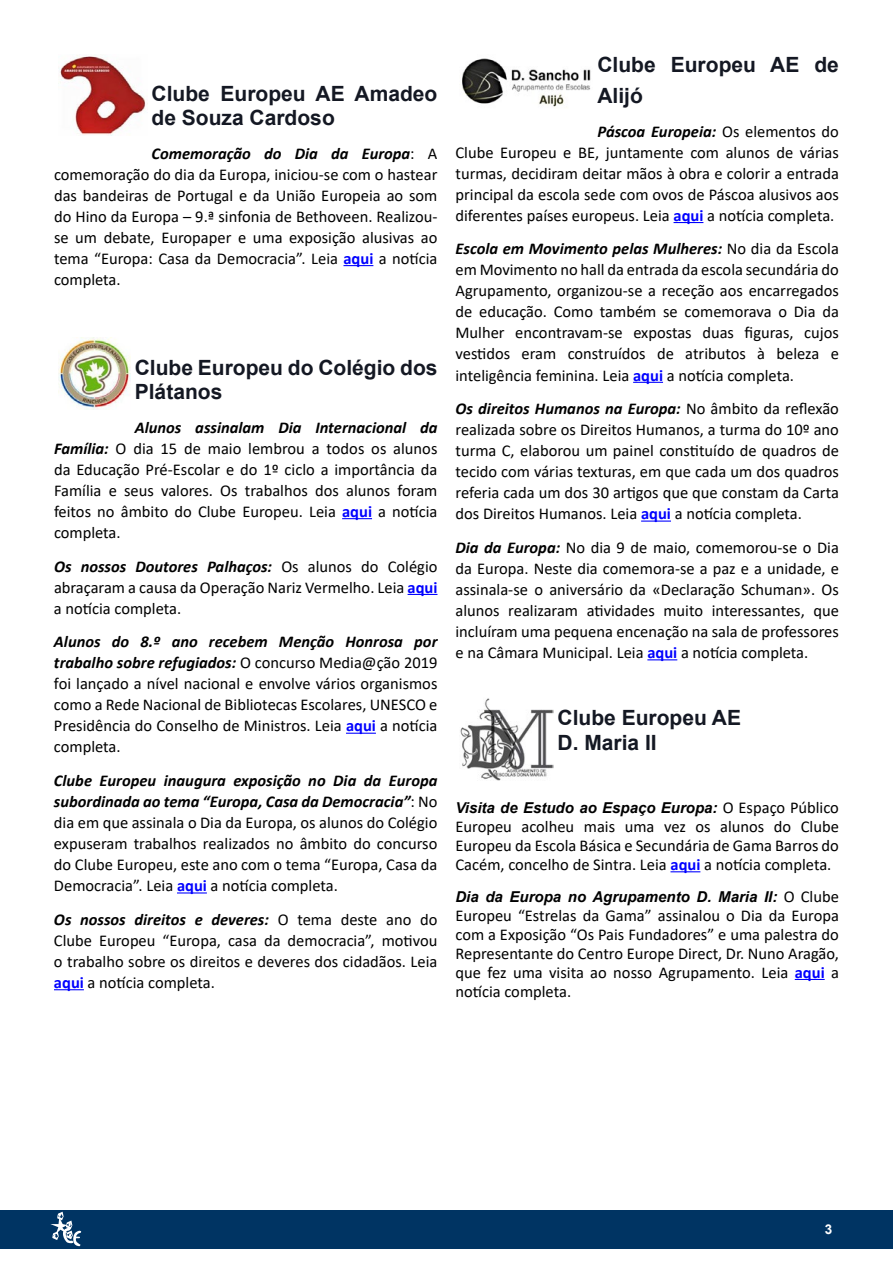
<style>
.page{position:relative;width:893px;height:1263px;background:#fff}
.page>*{position:absolute;margin:0;border:0;box-sizing:border-box;transform-origin:0 0}
.t1{font:700 21px/24.2px "Arial";color:#141823}
.t2{font:16.5px/21px "Calibri";color:#000;text-align:justify}
.t3{font:italic 700 15px "Arial";color:#000}
.t4{font:700 13.5px "Arial";color:#fff}
.s1{font-weight:700;font-style:italic}
.s2{font-weight:700;color:#00f}
.s3{font-family:"Calibri";font-weight:400;font-style:normal;font-size:16.5px}
</style>
<div class="page">
<div style="left:0;top:1211px;width:893px;height:38px;background:#003463"></div>
<svg style="left:48px;top:1210px;width:34px;height:37px"></svg>
<hr style="left:343px;top:265px;width:30px;height:1px;background:#00f">
<hr style="left:342px;top:518px;width:30px;height:1px;background:#00f">
<svg style="left:408px;top:594px;width:29px;height:1px"></svg>
<hr style="left:346px;top:733px;width:30px;height:1px;background:#00f">
<hr style="left:177px;top:892px;width:30px;height:1px;background:#00f">
<hr style="left:54px;top:989px;width:30px;height:1px;background:#00f">
<img style="left:59px;top:55px;width:87px;height:81px">
<img style="left:58px;top:338px;width:73px;height:72px">
<hr style="left:673px;top:222px;width:30px;height:1px;background:#00f">
<hr style="left:633px;top:382px;width:30px;height:1px;background:#00f">
<hr style="left:641px;top:520px;width:30px;height:2px;background:#00f">
<hr style="left:647px;top:659px;width:30px;height:1px;background:#00f">
<hr style="left:670px;top:871px;width:30px;height:1px;background:#00f">
<hr style="left:795px;top:979px;width:30px;height:1px;background:#00f">
<img style="left:462px;top:58px;width:129px;height:49px">
<img style="left:460px;top:698px;width:93px;height:82px">
<p class="t1" style="left:152px;top:82px;width:287px">Clube Europeu AE Amadeo de Souza Cardoso</p>
<p class="t2" style="left:54px;top:142px;width:385px;text-indent:98px"><span class="s1">Comemoração do Dia da Europa</span>: A comemoração do dia da Europa, iniciou-se com o hastear das bandeiras de Portugal e da União Europeia ao som do Hino da Europa – 9.ª sinfonia de Bethoveen. Realizou&shy;se um debate, Europaper e uma exposição alusivas ao tema “Europa: Casa da Democracia”. Leia <span class="s2">aqui</span> a notícia completa.</p>
<p class="t1" style="left:135px;top:356px;width:304px">Clube Europeu do Colégio dos<br>Plátanos</p>
<p class="t2" style="left:54px;top:416px;width:385px;text-indent:81px"><span class="s1">Alunos assinalam Dia Internacional da Família:</span> O dia 15 de maio lembrou a todos os alunos da Educação Pré-Escolar e do 1º ciclo a importância da Família e seus valores. Os trabalhos dos alunos foram feitos no âmbito do Clube Europeu. Leia <span class="s2">aqui</span> a notícia completa.</p>
<p class="t2" style="left:54px;top:555px;width:385px"><span class="s1">Os nossos Doutores Palhaços:</span> Os alunos do Colégio abraçaram a causa da Operação Nariz Vermelho. Leia <span class="s2">aqui </span>a notícia completa.</p>
<p class="t2" style="left:54px;top:631px;width:385px"><span class="s1">Alunos do 8.º ano recebem Menção Honrosa por trabalho sobre refugiados:</span> O concurso Media@ção 2019 foi lançado a nível nacional e envolve vários organismos como a Rede Nacional de Bibliotecas Escolares, UNESCO e Presidência do Conselho de Ministros. Leia <span class="s2">aqui</span> a notícia completa.</p>
<p class="t2" style="left:54px;top:770px;width:385px"><span class="s1">Clube Europeu inaugura exposição no Dia da Europa subordinada ao tema “Europa, Casa da Democracia”</span>: No dia em que assinala o Dia da Europa, os alunos do Colégio expuseram trabalhos realizados no âmbito do concurso do Clube Europeu, este ano com o tema “Europa, Casa da Democracia”. Leia <span class="s2">aqui</span> a notícia completa.</p>
<p class="t2" style="left:54px;top:908px;width:385px"><span class="s1">Os nossos direitos e deveres:</span> O tema deste ano do Clube Europeu “Europa, casa da democracia”, motivou o trabalho sobre os direitos e deveres dos cidadãos. Leia <span class="s2">aqui</span> a notícia completa.</p>
<p class="t1" style="left:597px;top:49px;width:243px;line-height:31px">Clube Europeu AE de<br>Alijó</p>
<p class="t2" style="left:455px;top:120px;width:385px;text-indent:142px"><span class="s1">Páscoa Europeia:</span> Os elementos do Clube Europeu e BE, juntamente com alunos de várias turmas, decidiram deitar mãos à obra e colorir a entrada principal da escola sede com ovos de Páscoa alusivos aos diferentes países europeus. Leia <span class="s2">aqui</span> a notícia completa.</p>
<p class="t2" style="left:455px;top:238px;width:385px"><span class="s1">Escola em Movimento pelas Mulheres:</span> No dia da Escola em Movimento no hall da entrada da escola secundária do Agrupamento, organizou-se a receção aos encarregados de educação. Como também se comemorava o Dia da Mulher encontravam-se expostas duas figuras, cujos vestidos eram construídos de atributos à beleza e inteligência feminina. Leia <span class="s2">aqui</span> a notícia completa.</p>
<p class="t2" style="left:455px;top:398px;width:385px"><span class="s1">Os direitos Humanos na Europa:</span> No âmbito da reflexão realizada sobre os Direitos Humanos, a turma do 10º ano turma C, elaborou um painel constituído de quadros de tecido com várias texturas, em que cada um dos quadros referia cada um dos 30 artigos que que constam da Carta dos Direitos Humanos. Leia <span class="s2">aqui</span> a notícia completa.</p>
<p class="t2" style="left:455px;top:537px;width:385px"><span class="s1">Dia da Europa:</span> No dia 9 de maio, comemorou-se o Dia da Europa. Neste dia comemora-se a paz e a unidade, e assinala-se o aniversário da «Declaração Schuman». Os alunos realizaram atividades muito interessantes, que incluíram uma pequena encenação na sala de professores e na Câmara Municipal. Leia <span class="s2">aqui</span> a notícia completa.</p>
<p class="t1" style="left:557px;top:706px;width:185px">Clube Europeu AE<br>D. Maria II</p>
<p class="t3" style="left:455px;top:798px;width:385px">Visita de Estudo ao Espaço Europa: <span class="s3">O Espaço Público</span></p>
<p class="t2" style="left:455px;top:816px;width:385px;line-height:19px">Europeu acolheu mais uma vez os alunos do Clube Europeu da Escola Básica e Secundária de Gama Barros do Cacém, concelho de Sintra. Leia <span class="s2">aqui</span> a notícia completa.</p>
<p class="t3" style="left:455px;top:886px;width:385px">Dia da Europa no Agrupamento D. Maria II: <span class="s3">O Clube</span></p>
<p class="t2" style="left:455px;top:905px;width:385px;line-height:19px">Europeu “Estrelas da Gama” assinalou o Dia da Europa com a Exposição “Os Pais Fundadores” e uma palestra do Representante do Centro Europe Direct, Dr. Nuno Aragão, que fez uma visita ao nosso Agrupamento. Leia <span class="s2">aqui</span> a notícia completa.</p>
<p class="t4" style="left:825px;top:1219px;width:9px">3</p>
</div>
